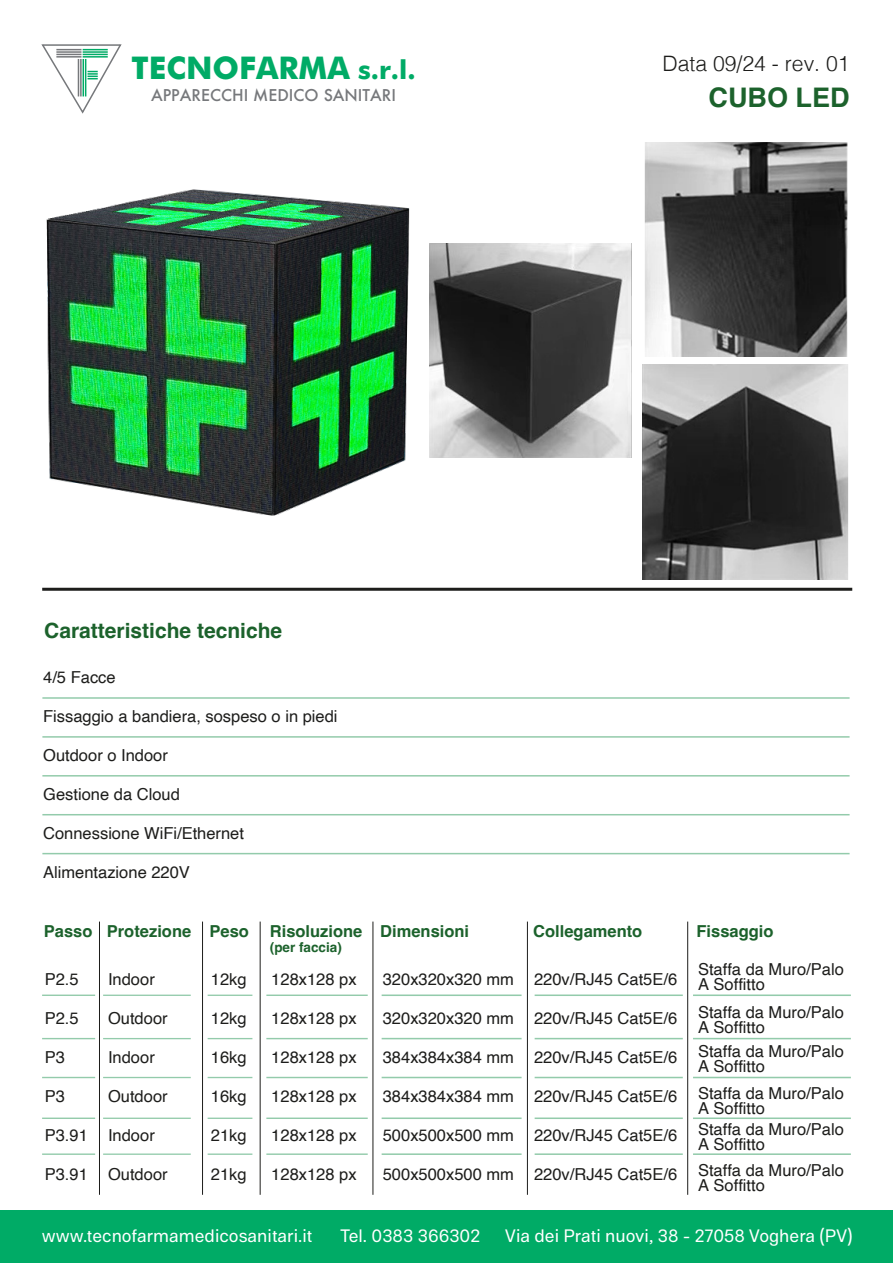
<style>
.page{position:relative;width:893px;height:1263px;background:#fff}
.page>*{position:absolute;margin:0;border:0;box-sizing:border-box;transform-origin:0 0}
.t1{font:700 31.2px "Futura";color:#00ab66}
.t2{font:700 27px "Helvetica";color:#1c622c}
.t3{font:300 21.3px "Helvetica";color:#1d1d1b}
.t4{font:700 21px "Helvetica";color:#1c622c}
.t5{font:18px "Referenz Grotesk";color:#fff}
.t6{font:16.5px/15px "Helvetica";color:#1d1d1b}
.t7{font:700 16.5px "Helvetica";color:#1c622c}
.t8{font:500 15.75px "Futura";color:#76787b}
.t9{font:700 13.5px "Helvetica";color:#1c622c}
.s1{font-size:26.4px}
</style>
<div class="page">
<div style="left:0;top:1210px;width:893px;height:53px;background:#00ab66"></div>
<svg style="left:41px;top:44px;width:81px;height:70px"></svg>
<hr style="left:85px;top:59px;width:1px;height:37px;background:#00ab66">
<hr style="left:83px;top:59px;width:1px;height:37px;background:#00ab66">
<hr style="left:42px;top:697px;width:808px;height:2px;background:#93cbab">
<hr style="left:42px;top:736px;width:808px;height:2px;background:#93cbab">
<hr style="left:42px;top:775px;width:808px;height:1px;background:#93cbab">
<hr style="left:42px;top:814px;width:808px;height:1px;background:#93cbab">
<hr style="left:99px;top:921px;width:1px;height:274px;background:#1d1d1b">
<hr style="left:373px;top:921px;width:1px;height:274px;background:#1d1d1b">
<hr style="left:527px;top:921px;width:1px;height:274px;background:#1d1d1b">
<hr style="left:687px;top:921px;width:1px;height:274px;background:#1d1d1b">
<hr style="left:42px;top:994px;width:53px;height:2px;background:#93cbab">
<hr style="left:208px;top:994px;width:44px;height:2px;background:#93cbab">
<hr style="left:266px;top:994px;width:102px;height:2px;background:#93cbab">
<hr style="left:382px;top:994px;width:140px;height:2px;background:#93cbab">
<hr style="left:535px;top:994px;width:148px;height:2px;background:#93cbab">
<hr style="left:693px;top:994px;width:158px;height:2px;background:#93cbab">
<hr style="left:260px;top:921px;width:1px;height:274px;background:#1d1d1b">
<hr style="left:202px;top:921px;width:1px;height:274px;background:#1d1d1b">
<hr style="left:42px;top:1038px;width:53px;height:1px;background:#93cbab">
<hr style="left:208px;top:1038px;width:44px;height:1px;background:#93cbab">
<hr style="left:266px;top:1038px;width:102px;height:1px;background:#93cbab">
<hr style="left:382px;top:1038px;width:140px;height:1px;background:#93cbab">
<hr style="left:535px;top:1038px;width:148px;height:1px;background:#93cbab">
<hr style="left:693px;top:1038px;width:158px;height:1px;background:#93cbab">
<hr style="left:42px;top:1077px;width:53px;height:1px;background:#93cbab">
<hr style="left:208px;top:1077px;width:44px;height:1px;background:#93cbab">
<hr style="left:266px;top:1077px;width:102px;height:1px;background:#93cbab">
<hr style="left:382px;top:1077px;width:140px;height:1px;background:#93cbab">
<hr style="left:535px;top:1077px;width:148px;height:1px;background:#93cbab">
<hr style="left:42px;top:1117px;width:53px;height:2px;background:#93cbab">
<hr style="left:208px;top:1117px;width:44px;height:2px;background:#93cbab">
<hr style="left:266px;top:1117px;width:102px;height:2px;background:#93cbab">
<hr style="left:382px;top:1117px;width:140px;height:2px;background:#93cbab">
<hr style="left:535px;top:1117px;width:148px;height:2px;background:#93cbab">
<hr style="left:42px;top:1153px;width:53px;height:2px;background:#93cbab">
<hr style="left:208px;top:1153px;width:44px;height:2px;background:#93cbab">
<hr style="left:266px;top:1153px;width:102px;height:2px;background:#93cbab">
<hr style="left:382px;top:1153px;width:140px;height:2px;background:#93cbab">
<hr style="left:535px;top:1153px;width:148px;height:2px;background:#93cbab">
<hr style="left:103px;top:994px;width:88px;height:2px;background:#93cbab">
<hr style="left:103px;top:1038px;width:88px;height:1px;background:#93cbab">
<hr style="left:103px;top:1077px;width:88px;height:1px;background:#93cbab">
<hr style="left:103px;top:1117px;width:88px;height:2px;background:#93cbab">
<hr style="left:103px;top:1153px;width:88px;height:2px;background:#93cbab">
<hr style="left:693px;top:1077px;width:158px;height:1px;background:#93cbab">
<hr style="left:693px;top:1117px;width:158px;height:2px;background:#93cbab">
<hr style="left:693px;top:1153px;width:158px;height:2px;background:#93cbab">
<hr style="left:42px;top:588px;width:810px;height:3px;background:#1d1d1b">
<hr style="left:42px;top:853px;width:808px;height:1px;background:#93cbab">
<img style="left:46px;top:189px;width:393px;height:327px">
<img style="left:643px;top:365px;width:206px;height:214px">
<img style="left:644px;top:142px;width:203px;height:214px">
<img style="left:429px;top:244px;width:202px;height:213px">
<h1 class="t1" style="left:132px;top:45px;width:285px">TECNOFARMA <span class="s1">s.r.l.</span></h1>
<p class="t8" style="left:151px;top:84px;width:247px">APPARECCHI MEDICO SANITARI</p>
<p class="t4" style="left:44px;top:618px;width:240px">Caratteristiche tecniche</p>
<p class="t6" style="left:43px;top:670px;width:74px">4/5 Facce</p>
<p class="t6" style="left:43px;top:709px;width:296px">Fissaggio a bandiera, sospeso o in piedi</p>
<p class="t6" style="left:43px;top:748px;width:126px">Outdoor o Indoor</p>
<p class="t6" style="left:43px;top:787px;width:138px">Gestione da Cloud</p>
<p class="t6" style="left:43px;top:826px;width:202px">Connessione WiFi/Ethernet</p>
<p class="t6" style="left:43px;top:865px;width:148px">Alimentazione 220V</p>
<p class="t3" style="left:662px;top:45px;width:189px">Data 09/24 - rev. 01</p>
<h2 class="t2" style="left:709px;top:81px;width:142px">CUBO LED</h2>
<p class="t7" style="left:44px;top:921px;width:50px">Passo</p>
<p class="t7" style="left:270px;top:921px;width:94px">Risoluzione</p>
<p class="t9" style="left:270px;top:939px;width:74px">(per faccia)</p>
<p class="t7" style="left:107px;top:921px;width:144px">Protezione Peso</p>
<p class="t6" style="left:211px;top:972px;width:37px">12kg</p>
<p class="t6" style="left:211px;top:1011px;width:37px">12kg</p>
<p class="t6" style="left:211px;top:1050px;width:37px">16kg</p>
<p class="t6" style="left:211px;top:1089px;width:37px">16kg</p>
<p class="t6" style="left:211px;top:1128px;width:37px">21kg</p>
<p class="t6" style="left:211px;top:1167px;width:37px">21kg</p>
<p class="t6" style="left:108px;top:972px;width:48px">Indoor</p>
<p class="t6" style="left:108px;top:1011px;width:61px">Outdoor</p>
<p class="t6" style="left:108px;top:1050px;width:48px">Indoor</p>
<p class="t6" style="left:108px;top:1089px;width:61px">Outdoor</p>
<p class="t6" style="left:108px;top:1128px;width:48px">Indoor</p>
<p class="t6" style="left:108px;top:1167px;width:61px">Outdoor</p>
<p class="t6" style="left:45px;top:972px;width:35px">P2.5</p>
<p class="t6" style="left:45px;top:1011px;width:35px">P2.5</p>
<p class="t6" style="left:45px;top:1050px;width:22px">P3</p>
<p class="t6" style="left:45px;top:1089px;width:22px">P3</p>
<p class="t6" style="left:45px;top:1128px;width:45px">P3.91</p>
<p class="t6" style="left:45px;top:1167px;width:45px">P3.91</p>
<p class="t6" style="left:271px;top:972px;width:87px">128x128 px</p>
<p class="t6" style="left:271px;top:1011px;width:87px">128x128 px</p>
<p class="t6" style="left:271px;top:1050px;width:87px">128x128 px</p>
<p class="t6" style="left:271px;top:1089px;width:87px">128x128 px</p>
<p class="t6" style="left:271px;top:1128px;width:87px">128x128 px</p>
<p class="t6" style="left:271px;top:1167px;width:87px">128x128 px</p>
<p class="t7" style="left:380px;top:921px;width:90px">Dimensioni</p>
<p class="t7" style="left:533px;top:921px;width:111px">Collegamento</p>
<p class="t7" style="left:697px;top:921px;width:79px">Fissaggio</p>
<p class="t6" style="left:383px;top:972px;width:133px">320x320x320 mm</p>
<p class="t6" style="left:383px;top:1011px;width:133px">320x320x320 mm</p>
<p class="t6" style="left:383px;top:1050px;width:133px">384x384x384 mm</p>
<p class="t6" style="left:383px;top:1089px;width:133px">384x384x384 mm</p>
<p class="t6" style="left:383px;top:1128px;width:133px">500x500x500 mm</p>
<p class="t6" style="left:383px;top:1167px;width:133px">500x500x500 mm</p>
<p class="t6" style="left:534px;top:972px;width:145px">220v/RJ45 Cat5E/6</p>
<p class="t6" style="left:534px;top:1011px;width:145px">220v/RJ45 Cat5E/6</p>
<p class="t6" style="left:534px;top:1050px;width:145px">220v/RJ45 Cat5E/6</p>
<p class="t6" style="left:534px;top:1089px;width:145px">220v/RJ45 Cat5E/6</p>
<p class="t6" style="left:534px;top:1128px;width:145px">220v/RJ45 Cat5E/6</p>
<p class="t6" style="left:534px;top:1167px;width:145px">220v/RJ45 Cat5E/6</p>
<p class="t6" style="left:698px;top:962px;width:147px">Staffa da Muro/Palo<br>A Soffitto</p>
<p class="t6" style="left:698px;top:1006px;width:147px">Staffa da Muro/Palo<br>A Soffitto</p>
<p class="t6" style="left:698px;top:1045px;width:147px">Staffa da Muro/Palo<br>A Soffitto</p>
<p class="t6" style="left:698px;top:1087px;width:147px">Staffa da Muro/Palo<br>A Soffitto</p>
<p class="t6" style="left:698px;top:1123px;width:147px">Staffa da Muro/Palo<br>A Soffitto</p>
<p class="t6" style="left:698px;top:1163px;width:147px">Staffa da Muro/Palo<br>A Soffitto</p>
<p class="t5" style="left:42px;top:1224px;width:272px">www.tecnofarmamedicosanitari.it</p>
<p class="t5" style="left:340px;top:1224px;width:142px">Tel. 0383 366302</p>
<p class="t5" style="left:505px;top:1224px;width:349px">Via dei Prati nuovi, 38 - 27058 Voghera (PV)</p>
</div>
